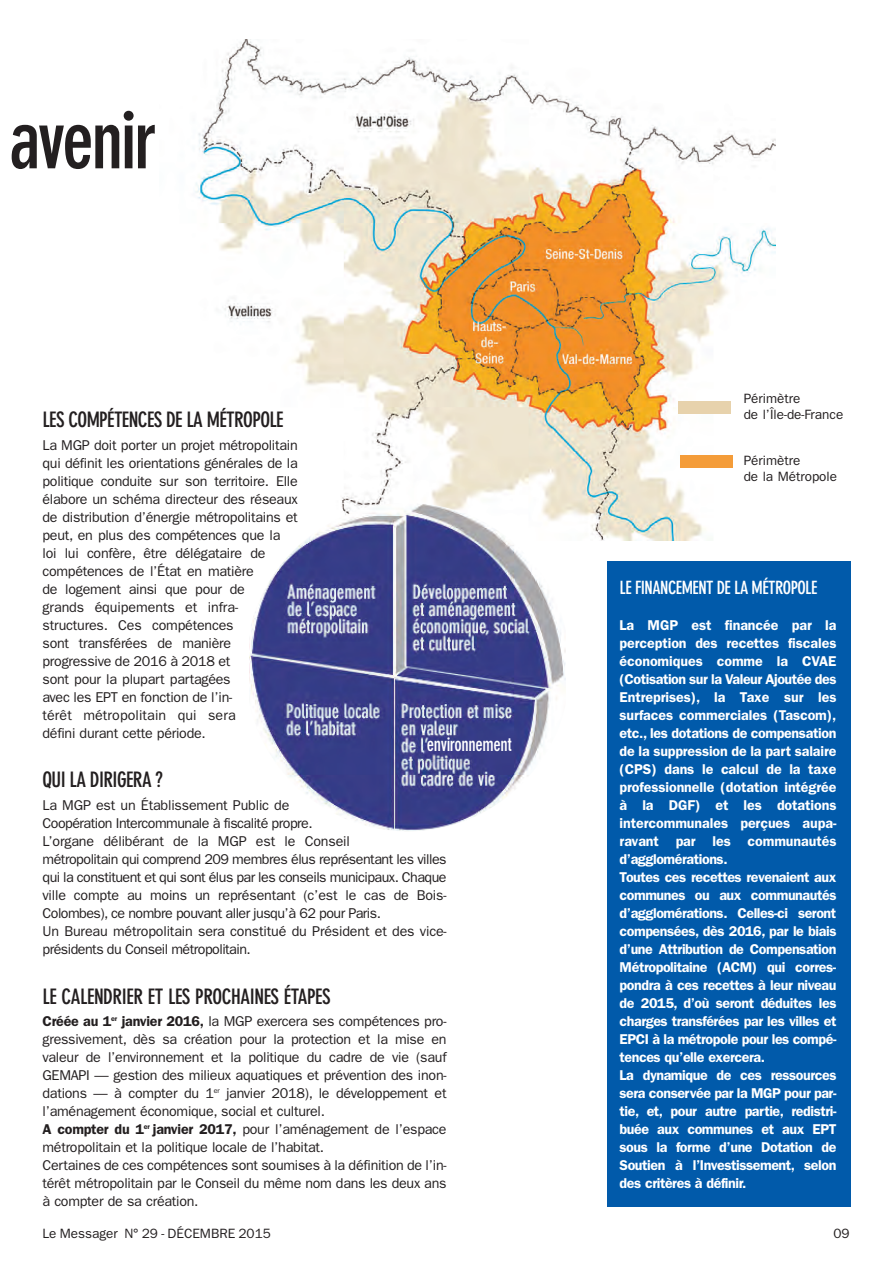
<style>
.page{position:relative;width:893px;height:1263px;background:#fff}
.page>*{position:absolute;margin:0;border:0;box-sizing:border-box;transform-origin:0 0}
.t1{font:700 condensed 79.5px "DIN Neuzeit Grotesk";letter-spacing:-.035em;color:#231f20}
.t2{font:700 condensed 21px "DIN Neuzeit Grotesk";letter-spacing:-.03em;color:#231f20}
.t3{font:700 condensed 18.9px "DIN Neuzeit Grotesk";letter-spacing:-.02em;color:#fff;scale:.95 1}
.t4{font:700 condensed 18px "DIN Neuzeit Grotesk";letter-spacing:-.03em;color:#fff}
.t5{font:14.25px/18px "Franklin Gothic";letter-spacing:-.02em;color:#231f20}
.t6{font:600 14.25px/18px "Franklin Gothic";letter-spacing:-.03em;color:#fff}
.t7{font:13.5px/16.2px "Franklin Gothic";color:#231f20}
.s1{font-weight:600}
</style>
<div class="page">
<img style="left:195px;top:39px;width:580px;height:501px">
<div style="left:607px;top:561px;width:243px;height:645px;background:#015aaa"></div>
<div style="left:744px;top:455px;width:106px;height:40px;background:#fff"></div>
<div style="left:744px;top:393px;width:106px;height:40px;background:#fff"></div>
<div style="left:680px;top:455px;width:52px;height:13px;background:#f49c39"></div>
<div style="left:679px;top:402px;width:52px;height:12px;background:#e7d2ac"></div>
<img style="left:249px;top:503px;width:316px;height:328px">
<h1 class="t1" style="left:10px;top:94px;width:149px">avenir</h1>
<h2 class="t2" style="left:43px;top:407px;width:243px">LES COMPÉTENCES DE LA MÉTROPOLE</h2>
<p class="t5" style="left:43px;top:436px;width:257px">La MGP doit porter un projet métropolitain qui définit les orientations générales de la politique conduite sur son territoire. Elle élabore un schéma directeur des réseaux de distribution d’énergie métropolitains et peut, en plus des compétences que la loi lui confère, être délégataire de compétences de l’État en matière<br>de logement ainsi que pour de<br>grands équipements et infra&shy;structures. Ces compétences<br>sont transférées de manière progressive de 2016 à 2018 et<br>sont pour la plupart partagées<br>avec les EPT en fonction de l’in-<br>térêt métropolitain qui sera<br>défini durant cette période.</p>
<h3 class="t3" style="left:427px;top:733px;width:91px">environnement</h3>
<h2 class="t2" style="left:43px;top:768px;width:122px">QUI LA DIRIGERA ?</h2>
<p class="t5" style="left:43px;top:796px;width:406px">La MGP est un Établissement Public de<br>Coopération Intercommunale à fiscalité propre.<br>L’organe délibérant de la MGP est le Conseil<br>métropolitain qui comprend 209 membres élus représentant les villes qui la constituent et qui sont élus par les conseils municipaux. Chaque ville compte au moins un représentant (c’est le cas de Bois-Colombes), ce nombre pouvant aller jusqu’à 62 pour Paris.<br>Un Bureau métropolitain sera constitué du Président et des vice&shy;présidents du Conseil métropolitain.</p>
<h2 class="t2" style="left:43px;top:985px;width:290px">LE CALENDRIER ET LES PROCHAINES ÉTAPES</h2>
<p class="t5" style="left:43px;top:1012px;width:406px"><span class="s1">Créée au 1</span><sup>er</sup> <span class="s1">janvier 2016,</span> la MGP exercera ses compétences pro&shy;gressivement, dès sa création pour la protection et la mise en valeur de l’environnement et la politique du cadre de vie (sauf GEMAPI — gestion des milieux aquatiques et prévention des inon&shy;dations — à compter du 1<sup>er</sup> janvier 2018), le développement et l’aménagement économique, social et culturel.<br><span class="s1">A compter du 1</span><sup>er</sup> <span class="s1">janvier 2017,</span> pour l’aménagement de l’espace métropolitain et la politique locale de l’habitat.<br>Certaines de ces compétences sont soumises à la définition de l’in&shy;térêt métropolitain par le Conseil du même nom dans les deux ans à compter de sa création.</p>
<p class="t7" style="left:744px;top:390px;width:101px">Périmètre<br>de l’Île-de-France</p>
<p class="t7" style="left:744px;top:452px;width:95px">Périmètre<br>de la Métropole</p>
<p class="t4" style="left:620px;top:577px;width:199px">LE FINANCEMENT DE LA MÉTROPOLE</p>
<p class="t6" style="left:620px;top:616px;width:218px">La MGP est financée par la perception des recettes fiscales économiques comme la CVAE (Cotisation sur la Valeur Ajoutée des<br>Entreprises), la Taxe sur les surfaces commerciales (Tascom), etc., les dotations de compensation de la suppression de la part salaire (CPS) dans le calcul de la taxe professionnelle (dotation intégrée à la DGF) et les dotations intercommunales perçues aupa&shy;ravant par les communautés d’agglomérations.<br>Toutes ces recettes revenaient aux communes ou aux communautés d’agglomérations. Celles-ci seront compensées, dès 2016, par le biais d’une Attribution de Compensation<br>Métropolitaine (ACM) qui corres&shy;pondra à ces recettes à leur niveau de 2015, d’où seront déduites les charges transférées par les villes et<br>EPCI à la métropole pour les compé&shy;tences qu’elle exercera.<br>La dynamique de ces ressources sera conservée par la MGP pour par&shy;tie, et, pour autre partie, redistri&shy;buée aux communes et aux EPT sous la forme d’une Dotation de<br>Soutien à l’Investissement, selon des critères à définir.</p>
<p class="t7" style="left:43px;top:1225px;width:230px">Le Messager N° 29 - DÉCEMBRE 2015</p>
<p class="t7" style="left:833px;top:1225px;width:18px">09</p>
</div>
